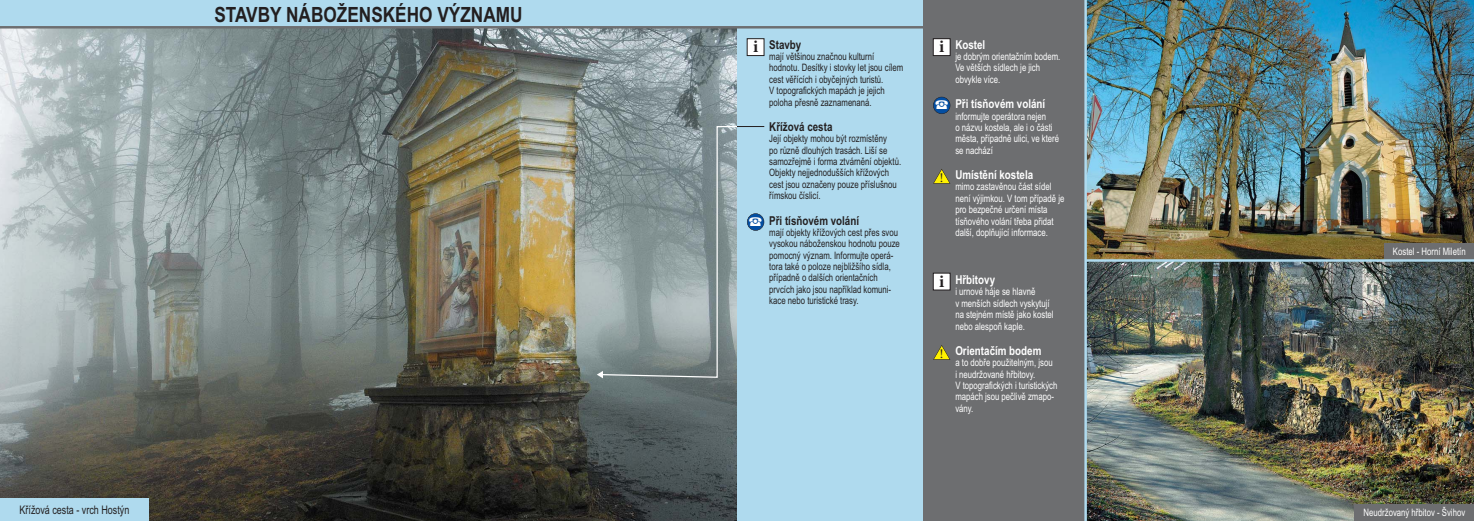
<style>
.page{position:relative;width:1474px;height:521px;background:#fff}
.page>*{position:absolute;margin:0;border:0;box-sizing:border-box;transform-origin:0 0}
.t1{font:700 21px "Arial";color:#231f20;scale:.82 1}
.t2{font:700 17.5px "Minion Pro";color:#231f20}
.t3{font:14px "European Pi Four";color:#fff}
.t4{font:13.12px "Minion Pro";color:#231f20}
.t5{font:700 12.25px "Arial";color:#fff;scale:.8 1}
.t6{font:700 12.25px "Arial";color:#231f20;scale:.8 1}
.t7{font:11.81px "Arial";color:#231f20;scale:.76 1}
.t8{font:10.24px/11.4px "Arial";color:#231f20;scale:.76 1}
.t9{font:10.24px/11.4px "Arial";color:#fff;scale:.76 1}
.s1{font-family:"Minion Pro";font-size:17.5px;color:#231f20}
</style>
<div class="page">
<div style="left:0;top:0;width:737px;height:27px;background:#afdaee"></div>
<img style="left:0;top:29px;width:737px;height:492px">
<div style="left:0;top:499px;width:149px;height:22px;background:#afdaee"></div>
<hr style="left:0;top:26px;width:737px;height:3px;background:#6d6e70">
<svg style="left:600px;top:125px;width:137px;height:253px;background:#8b999b"></svg>
<svg style="left:597px;top:371px;width:6px;height:7px"></svg>
<div style="left:737px;top:0;width:186px;height:521px;background:#afdaee"></div>
<div style="left:747px;top:214px;width:17px;height:16px;background:#034ea2;border-radius:50%"></div>
<div style="left:747px;top:213px;width:17px;height:18px;border:1px solid #231f20;border-radius:50%"></div>
<div style="left:747px;top:39px;width:17px;height:17px;background:#fff"></div>
<div style="left:747px;top:38px;width:17px;height:18px;border:1px solid #231f20"></div>
<hr style="left:737px;top:26px;width:186px;height:3px;background:#6d6e70">
<div style="left:923px;top:0;width:162px;height:521px;background:#6d6e70"></div>
<img style="left:1086px;top:0;width:387px;height:259px">
<img style="left:1086px;top:262px;width:387px;height:259px">
<div style="left:1384px;top:243px;width:89px;height:17px;background:#6d6e70"></div>
<div style="left:1354px;top:505px;width:119px;height:16px;background:#6d6e70"></div>
<hr style="left:1085px;top:259px;width:388px;height:3px;background:#afdaee">
<hr style="left:1084px;top:0;width:2px;height:521px;background:#afdaee">
<div style="left:933px;top:39px;width:17px;height:17px;background:#fff"></div>
<div style="left:933px;top:38px;width:17px;height:18px;border:1px solid #231f20"></div>
<div style="left:933px;top:273px;width:17px;height:17px;background:#fff"></div>
<div style="left:933px;top:273px;width:17px;height:17px;border:1px solid #231f20"></div>
<svg style="left:933px;top:169px;width:17px;height:15px"></svg>
<svg style="left:737px;top:126px;width:27px;height:1px"></svg>
<div style="left:933px;top:97px;width:17px;height:17px;background:#034ea2;border-radius:50%"></div>
<div style="left:933px;top:97px;width:17px;height:17px;border:1px solid #231f20;border-radius:50%"></div>
<svg style="left:933px;top:345px;width:17px;height:15px"></svg>
<h1 class="t1" style="left:214px;top:7px;width:377px">STAVBY NÁBOŽENSKÉHO VÝZNAMU</h1>
<p class="t7" style="left:20px;top:506px;width:146px">Křížová cesta - vrch Hostýn</p>
<p class="t6" style="left:769px;top:40px;width:42px">Stavby</p>
<p class="t8" style="left:769px;top:52px;width:178px">mají většinou značnou kulturní hodnotu. Desítky i stovky let jsou cílem cest věřících i obyčejných turistů.<br>V topografických mapách je jejich poloha přesně zaznamenaná.</p>
<p class="t6" style="left:769px;top:122px;width:80px">Křížová cesta</p>
<p class="t8" style="left:769px;top:134px;width:175px">Její objekty mohou být rozmístěny<br>po různě dlouhých trasách. Liší se samozřejmě i forma ztvárnění objektů.<br>Objekty nejjednodušších křížových cest jsou označeny pouze příslušnou římskou číslicí.</p>
<p class="t6" style="left:769px;top:216px;width:114px">Při tísňovém volání</p>
<p class="t8" style="left:769px;top:228px;width:173px">mají objekty křížových cest přes svou vysokou náboženskou hodnotu pouze pomocný význam. Informujte operá&shy;tora také o poloze nejbližšího sídla, případně o dalších orientačních prvcích jako jsou například komuni&shy;kace nebo turistické trasy.</p>
<h2 class="t2" style="left:753px;top:36px;width:7px">i</h2>
<h3 class="t3" style="left:748px;top:215px;width:15px">-</h3>
<p class="t5" style="left:939px;top:40px;width:59px"><span class="s1">i</span> Kostel</p>
<p class="t9" style="left:955px;top:52px;width:140px">je dobrým orientačním bodem.<br>Ve větších sídlech je jich obvykle více.</p>
<p class="t5" style="left:955px;top:99px;width:114px">Při tísňovém volání</p>
<p class="t9" style="left:955px;top:111px;width:138px">informujte operátora nejen<br>o názvu kostela, ale i o části města, případně ulici, ve které se nachází</p>
<p class="t5" style="left:955px;top:170px;width:99px">Umístění kostela</p>
<p class="t9" style="left:955px;top:182px;width:145px">mimo zastavěnou část sídel není výjimkou. V tom případě je pro bezpečné určení místa tísňového volání třeba přidat další, doplňující informace.</p>
<p class="t5" style="left:955px;top:275px;width:51px">Hřbitovy</p>
<p class="t9" style="left:955px;top:287px;width:131px">i urnové háje se hlavně<br>v menších sídlech vyskytují na stejném místě jako kostel nebo alespoň kaple.</p>
<p class="t5" style="left:955px;top:346px;width:109px">Orientačím bodem</p>
<p class="t9" style="left:955px;top:358px;width:136px">a to dobře použitelným, jsou<br>i neudržované hřbitovy.<br>V topografických i turistických mapách jsou pečlivě zmapo&shy;vány.</p>
<h3 class="t3" style="left:934px;top:98px;width:15px">-</h3>
<p class="t4" style="left:939px;top:170px;width:5px">!</p>
<h2 class="t2" style="left:939px;top:271px;width:7px">i</h2>
<p class="t4" style="left:939px;top:346px;width:5px">!</p>
<p class="t9" style="left:1392px;top:246px;width:97px">Kostel - Horní Miletín</p>
<p class="t9" style="left:1363px;top:508px;width:135px">Neudržovaný hřbitov - Švihov</p>
</div>
